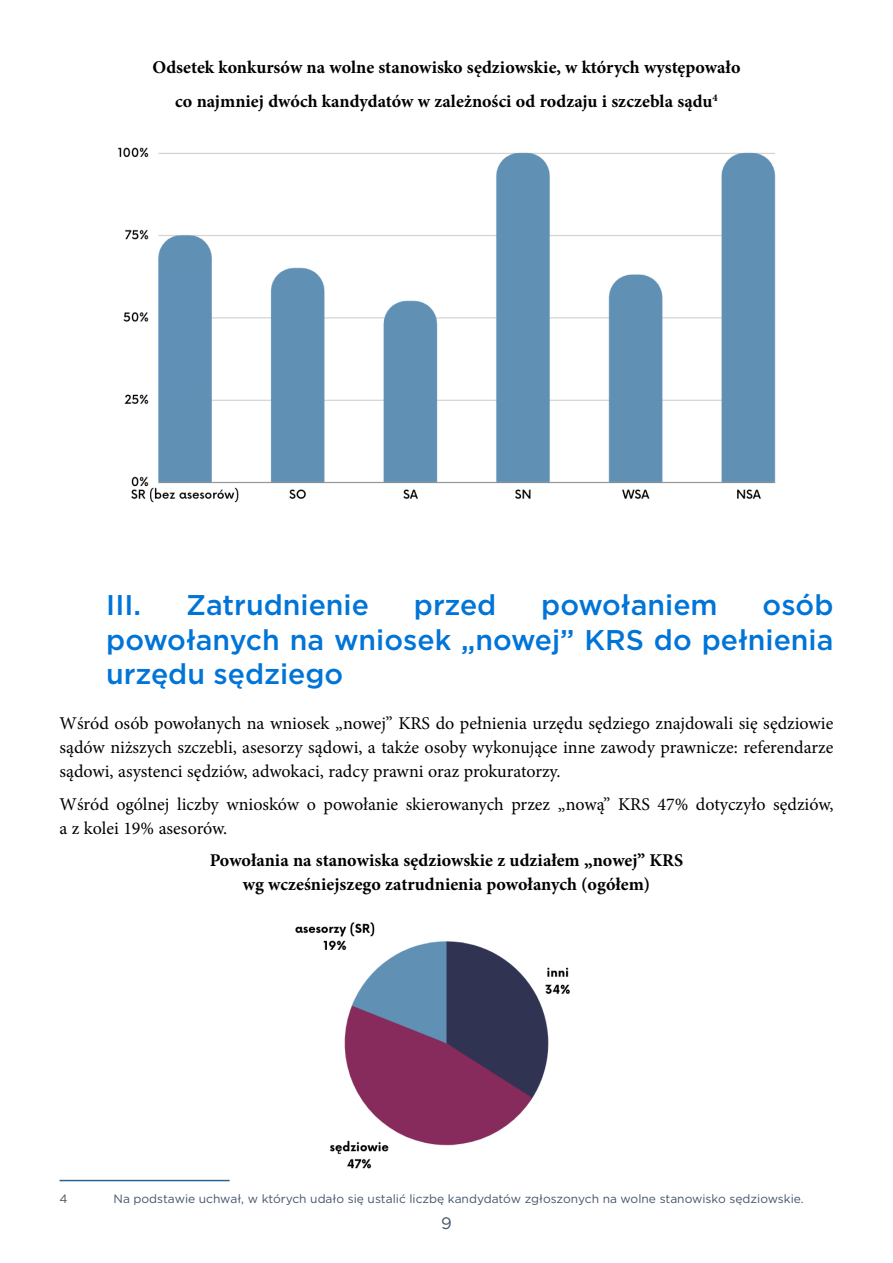
<style>
.page{position:relative;width:893px;height:1263px;background:#fff}
.page>*{position:absolute;margin:0;border:0;box-sizing:border-box;transform-origin:0 0}
.t1{font:500 28.5px/34.2px "Gotham";color:#0174d7;text-align:justify}
.t2{font:18px/24px "Minion Pro";color:#000;text-align:justify}
.t3{font:700 18px/34.2px "Minion Pro";color:#000;text-align:center}
.t4{font:16.5px "Gotham";color:#44546a}
.t5{font:12px "Gotham";color:#44546a}
</style>
<div class="page">
<hr style="left:60px;top:1180px;width:170px;height:1px;background:#2a6591">
<img style="left:118px;top:147px;width:658px;height:356px">
<img style="left:295px;top:922px;width:275px;height:247px">
<p class="t3" style="left:153px;top:50px;width:589px">Odsetek konkursów na wolne stanowisko sędziowskie, w których występowało co najmniej dwóch kandydatów w zależności od rodzaju i szczebla sądu<sup>4</sup></p>
<h1 class="t1" style="left:106px;top:588px;width:729px;text-indent:656px">osób powołanych na wniosek „nowej” KRS do pełnienia urzędu sędziego</h1>
<p class="t2" style="left:60px;top:711px;width:775px">Wśród osób powołanych na wniosek „nowej” KRS do pełnienia urzędu sędziego znajdowali się sędziowie sądów niższych szczebli, asesorzy sądowi, a także osoby wykonujące inne zawody prawnicze: referendarze sądowi, asystenci sędziów, adwokaci, radcy prawni oraz prokuratorzy.</p>
<p class="t2" style="left:60px;top:792px;width:775px">Wśród ogólnej liczby wniosków o powołanie skierowanych przez „nową” KRS 47% dotyczyło sędziów, a z kolei 19% asesorów.</p>
<p class="t3" style="left:210px;top:848px;width:475px;line-height:24px">Powołania na stanowiska sędziowskie z udziałem „nowej” KRS wg wcześniejszego zatrudnienia powołanych (ogółem)</p>
<h1 class="t1" style="left:106px;top:588px;width:36px">III.</h1>
<h1 class="t1" style="left:186px;top:588px;width:184px">Zatrudnienie</h1>
<h1 class="t1" style="left:414px;top:588px;width:84px">przed</h1>
<h1 class="t1" style="left:541px;top:588px;width:178px">powołaniem</h1>
<p class="t5" style="left:60px;top:1191px;width:10px">4</p>
<p class="t5" style="left:114px;top:1191px;width:692px">Na podstawie uchwał, w których udało się ustalić liczbę kandydatów zgłoszonych na wolne stanowisko sędziowskie.</p>
<p class="t4" style="left:441px;top:1213px;width:12px">9</p>
</div>
